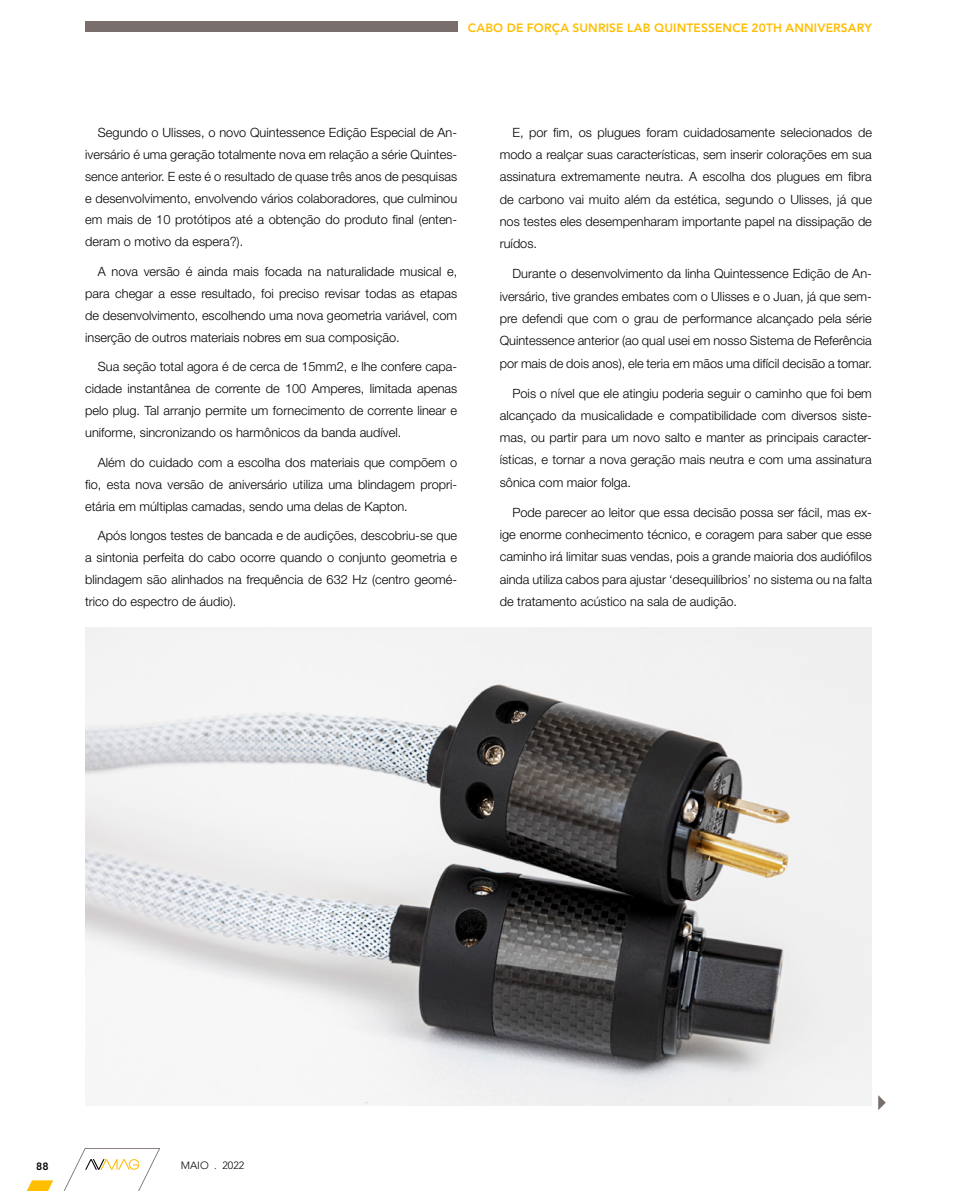
<style>
.page{position:relative;width:957px;height:1191px;background:#fff}
.page>*{position:absolute;margin:0;border:0;box-sizing:border-box;transform-origin:0 0}
.t1{font:300 12.75px/22.4px "Helvetica Neue LT Std";color:#000;text-align:justify}
.t2{font:800 12px "Avenir LT Std";letter-spacing:.015em;color:#ffbe00}
.t3{font:300 10.5px "Avenir LT Std";color:#000}
.t4{font:800 10.5px "Avenir LT Std";color:#000}
</style>
<div class="page">
<svg style="left:26px;top:1148px;width:134px;height:43px"></svg>
<div style="left:85px;top:21px;width:372px;height:11px;background:#786e6c"></div>
<svg style="left:878px;top:1095px;width:7px;height:15px"></svg>
<img style="left:85px;top:627px;width:787px;height:479px">
<p class="t2" style="left:468px;top:21px;width:405px">CABO DE FORÇA SUNRISE LAB QUINTESSENCE 20TH ANNIVERSARY</p>
<p class="t1" style="left:85px;top:121px;width:373px;line-height:21.9px;text-indent:13px">Segundo o Ulisses, o novo Quintessence Edição Especial de An&shy;iversário é uma geração totalmente nova em relação a série Quintes&shy;sence anterior. E este é o resultado de quase três anos de pesquisas e desenvolvimento, envolvendo vários colaboradores, que culminou em mais de 10 protótipos até a obtenção do produto final (enten&shy;deram o motivo da espera?).</p>
<p class="t1" style="left:85px;top:260px;width:373px;line-height:21.9px;text-indent:13px">A nova versão é ainda mais focada na naturalidade musical e, para chegar a esse resultado, foi preciso revisar todas as etapas de desenvolvimento, escolhendo uma nova geometria variável, com inserção de outros materiais nobres em sua composição.</p>
<p class="t1" style="left:85px;top:356px;width:373px;line-height:21.9px;text-indent:13px">Sua seção total agora é de cerca de 15mm2, e lhe confere capa&shy;cidade instantânea de corrente de 100 Amperes, limitada apenas pelo plug. Tal arranjo permite um fornecimento de corrente linear e uniforme, sincronizando os harmônicos da banda audível.</p>
<p class="t1" style="left:85px;top:451px;width:373px;line-height:21.9px;text-indent:13px">Além do cuidado com a escolha dos materiais que compõem o fio, esta nova versão de aniversário utiliza uma blindagem propri&shy;etária em múltiplas camadas, sendo uma delas de Kapton.</p>
<p class="t1" style="left:85px;top:524px;width:373px;line-height:21.9px;text-indent:13px">Após longos testes de bancada e de audições, descobriu-se que a sintonia perfeita do cabo ocorre quando o conjunto geometria e blindagem são alinhados na frequência de 632 Hz (centro geomé&shy;trico do espectro de áudio).</p>
<p class="t1" style="left:500px;top:121px;width:374px;text-indent:13px">E, por fim, os plugues foram cuidadosamente selecionados de modo a realçar suas características, sem inserir colorações em sua assinatura extremamente neutra. A escolha dos plugues em fibra de carbono vai muito além da estética, segundo o Ulisses, já que nos testes eles desempenharam importante papel na dissipação de ruídos.</p>
<p class="t1" style="left:500px;top:262px;width:374px;text-indent:13px">Durante o desenvolvimento da linha Quintessence Edição de An&shy;iversário, tive grandes embates com o Ulisses e o Juan, já que sem&shy;pre defendi que com o grau de performance alcançado pela série Quintessence anterior (ao qual usei em nosso Sistema de Referência por mais de dois anos), ele teria em mãos uma difícil decisão a tomar.</p>
<p class="t1" style="left:500px;top:381px;width:374px;text-indent:13px">Pois o nível que ele atingiu poderia seguir o caminho que foi bem alcançado da musicalidade e compatibilidade com diversos siste&shy;mas, ou partir para um novo salto e manter as principais caracter&shy;ísticas, e tornar a nova geração mais neutra e com uma assinatura sônica com maior folga.</p>
<p class="t1" style="left:500px;top:501px;width:374px;text-indent:13px">Pode parecer ao leitor que essa decisão possa ser fácil, mas ex&shy;ige enorme conhecimento técnico, e coragem para saber que esse caminho irá limitar suas vendas, pois a grande maioria dos audiófilos ainda utiliza cabos para ajustar ‘desequilíbrios’ no sistema ou na falta de tratamento acústico na sala de audição.</p>
<p class="t4" style="left:36px;top:1160px;width:14px">88</p>
<p class="t3" style="left:181px;top:1159px;width:65px">MAIO . 2022</p>
</div>
